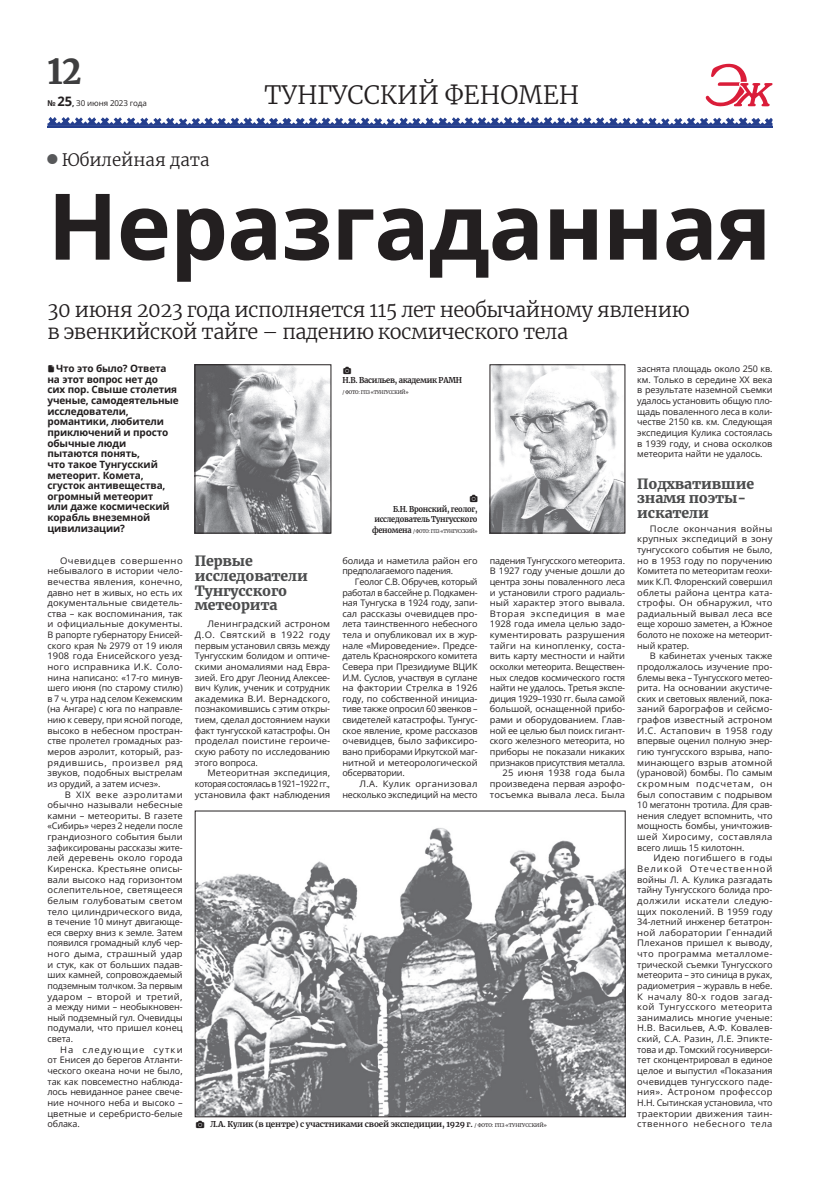
<style>
.page{position:relative;width:820px;height:1191px;background:#fff}
.page>*{position:absolute;margin:0;border:0;box-sizing:border-box;transform-origin:0 0}
.t1{font:700 92px "Open Sans";letter-spacing:-.015em;color:#231f20}
.t2{font:900 34px "Merriweather";color:#3e3e3f;scale:.95 1}
.t3{font:300 25px "Merriweather";color:#231f20}
.t4{font:300 20px/21.3px "Merriweather";letter-spacing:-.02em;color:#231f20}
.t5{font:300 17px "Merriweather";color:#231f20}
.t6{font:900 14px/14.6px "Merriweather";letter-spacing:-.01em;color:#4b4c4d}
.t7{font:700 10px/10.6px "Open Sans";letter-spacing:-.015em;color:#231f20}
.t8{font:9px/10.6px "Open Sans";letter-spacing:-.01em;color:#231f20;text-align:justify;scale:1.05 1}
.t9{font:9px/10.6px "Open Sans";letter-spacing:-.01em;color:#231f20;text-align:justify}
.t10{font:9px/10.6px "Open Sans";letter-spacing:-.035em;color:#231f20}
.t11{font:700 8px "Merriweather";letter-spacing:-.03em;color:#231f20}
.t12{font:700 8px/10.6px "Merriweather";letter-spacing:-.03em;color:#231f20;text-align:right;scale:.92 1}
.t13{font:700 8px "Merriweather";letter-spacing:-.03em;color:#231f20;scale:.94 1}
.t14{font:8px "Open Sans";letter-spacing:-.015em;color:#231f20}
.t15{font:5px "Merriweather";letter-spacing:-.03em;color:#231f20;scale:.92 1}
.t16{font:5px "Merriweather";letter-spacing:-.03em;color:#231f20;scale:.94 1}
.s1{font-weight:700}
.s2{font-weight:700;font-size:13px}
.s3{font-weight:700;font-size:8px}
.s4{font-weight:400;font-size:5px}
</style>
<div class="page">
<svg style="left:47px;top:117px;width:725px;height:9px"></svg>
<hr style="left:47px;top:127px;width:725px;height:1px;background:#253f8e">
<svg style="left:705px;top:64px;width:67px;height:42px"></svg>
<img style="left:197px;top:828px;width:426px;height:287px">
<div style="left:195px;top:811px;width:430px;height:306px;border:1px solid #231f20"></div>
<img style="left:197px;top:366px;width:132px;height:165px">
<div style="left:195px;top:364px;width:136px;height:169px;border:1px solid #231f20"></div>
<img style="left:491px;top:366px;width:131px;height:165px">
<div style="left:489px;top:364px;width:135px;height:169px;border:1px solid #231f20"></div>
<h2 class="t2" style="left:47px;top:48px;width:37px">12</h2>
<p class="t14" style="left:47px;top:98px;width:101px"><span class="s1">№</span> <span class="s2">25</span><span class="s1">,</span> 30 июня 2023 года</p>
<h3 class="t3" style="left:264px;top:77px;width:316px">ТУНГУССКИЙ ФЕНОМЕН</h3>
<h3 class="t5" style="left:62px;top:148px;width:149px">Юбилейная дата</h3>
<h1 class="t1" style="left:47px;top:163px;width:725px">Неразгаданная</h1>
<h3 class="t4" style="left:47px;top:299px;width:643px">30 июня 2023 года исполняется 115 лет необычайному явлению в эвенкийской тайге – падению космического тела</h3>
<p class="t7" style="left:47px;top:363px;width:133px;text-indent:9px">Что это было? Ответа на этот вопрос нет до<br>сих пор. Свыше столетия ученые, самодеятельные исследователи, романтики, любители приключений и просто обычные люди пытаются понять,<br>что такое Тунгусский метеорит. Комета, сгусток антивещества, огромный метеорит<br>или даже космический корабль внеземной цивилизации?</p>
<p class="t8" style="left:47px;top:555px;width:130px;text-indent:13px">Очевидцев совершенно небывалого в истории чело&shy;вечества явления, конечно, давно нет в живых, но есть их документальные свидетель&shy;ства – как воспоминания, так и официальные документы.<br>В рапорте губернатору Енисей&shy;ского края № 2979 от 19 июля 1908 года Енисейского уезд&shy;ного исправника И.К. Соло&shy;нина написано: «17-го минув&shy;шего июня (по старому стилю) в 7 ч. утра над селом Кежемским (на Ангаре) с юга по направле&shy;нию к северу, при ясной погоде, высоко в небесном простран&shy;стве пролетел громадных раз&shy;меров аэролит, который, раз&shy;рядившись, произвел ряд звуков, подобных выстрелам из орудий, а затем исчез».</p>
<p class="t8" style="left:47px;top:788px;width:130px;text-indent:17px">В ХIХ веке аэролитами обычно называли небесные камни – метеориты. В газете «Сибирь» через 2 недели после грандиозного события были зафиксированы рассказы жите&shy;лей деревень около города Киренска. Крестьяне описы&shy;вали высоко над горизонтом ослепительное, светящееся белым голубоватым светом тело цилиндрического вида, в течение 10 минут двигающе&shy;еся сверху вниз к земле. Затем появился громадный клуб чер&shy;ного дыма, страшный удар и стук, как от больших падав&shy;ших камней, сопровождаемый подземным толчком. За первым ударом – второй и третий, а между ними – необыкновен&shy;ный подземный гул. Очевидцы подумали, что пришел конец света.</p>
<p class="t8" style="left:47px;top:1044px;width:130px;text-indent:13px">На следующие сутки от Енисея до берегов Атланти&shy;ческого океана ночи не было, так как повсеместно наблюда&shy;лось невиданное ранее свече&shy;ние ночного неба и высоко – цветные и серебристо-белые облака.</p>
<p class="t9" style="left:637px;top:363px;width:137px">заснята площадь около 250 кв. км. Только в середине ХХ века в результате наземной съемки удалось установить общую пло&shy;щадь поваленного леса в коли&shy;честве 2150 кв. км. Следующая экспедиция Кулика состоялась в 1939 году, и снова осколков метеорита найти не удалось.</p>
<h3 class="t6" style="left:637px;top:476px;width:118px">Подхватившие знамя поэты&shy;искатели</h3>
<p class="t8" style="left:637px;top:523px;width:130px;text-indent:13px">После окончания войны крупных экспедиций в зону тунгусского события не было, но в 1953 году по поручению Комитета по метеоритам геохи&shy;мик К.П. Флоренский совершил облеты района центра ката&shy;строфы. Он обнаружил, что радиальный вывал леса все еще хорошо заметен, а Южное болото не похоже на метеорит&shy;ный кратер.</p>
<p class="t9" style="left:637px;top:650px;width:137px;text-indent:13px">В кабинетах ученых также продолжалось изучение про&shy;блемы века – Тунгусского метео&shy;рита. На основании акустиче&shy;ских и световых явлений, пока&shy;заний барографов и сейсмо&shy;графов известный астроном И.С. Астапович в 1958 году впервые оценил полную энер&shy;гию тунгусского взрыва, напо&shy;минающего взрыв атомной (урановой) бомбы. По самым скромным подсчетам, он был сопоставим с подрывом 10 мегатонн тротила. Для срав&shy;нения следует вспомнить, что мощность бомбы, уничтожив&shy;шей Хиросиму, составляла всего лишь 15 килотонн.</p>
<p class="t8" style="left:637px;top:852px;width:130px;text-indent:16px">Идею погибшего в годы Великой Отечественной войны Л. А. Кулика разгадать тайну Тунгусского болида про&shy;должили искатели следую&shy;щих поколений. В 1959 году 34-летний инженер бетатрон&shy;ной лаборатории Геннадий Плеханов пришел к выводу, что программа металломе&shy;трической съемки Тунгусского метеорита – это синица в руках, радиометрия – журавль в небе.<br>К началу 80-х годов загад&shy;кой Тунгусского метеорита занимались многие ученые:<br>Н.В. Васильев, А.Ф. Ковалев&shy;ский, С.А. Разин, Л.Е. Эпикте&shy;това и др. Томский госуниверси&shy;тет сконцентрировал в единое целое и выпустил «Показания очевидцев тунгусского паде&shy;ния». Астроном профессор Н.Н. Сытинская установила, что траектории движения таин&shy;ственного небесного тела</p>
<p class="t13" style="left:342px;top:375px;width:129px">Н.В. Васильев, академик РАМН</p>
<p class="t16" style="left:342px;top:388px;width:72px">/ ФОТО: ГПЗ «ТУНГУССКИЙ»</p>
<p class="t12" style="left:374px;top:503px;width:114px">Б.Н. Вронский, геолог, исследователь Тунгусского</p>
<p class="t15" style="left:372px;top:528px;width:116px"><span class="s3">феномена</span> / ФОТО: ГПЗ «ТУНГУССКИЙ»</p>
<h3 class="t6" style="left:195px;top:553px;width:114px">Первые исследователи<br>Тунгусского метеорита</h3>
<p class="t8" style="left:195px;top:618px;width:130px;text-indent:13px">Ленинградский астроном Д.О. Святский в 1922 году первым установил связь между Тунгусским болидом и оптиче&shy;скими аномалиями над Евра&shy;зией. Его друг Леонид Алексее&shy;вич Кулик, ученик и сотрудник академика В.И. Вернадского, познакомившись с этим откры&shy;тием, сделал достоянием науки факт тунгусской катастрофы. Он проделал поистине героиче&shy;скую работу по исследованию этого вопроса.</p>
<p class="t9" style="left:195px;top:767px;width:137px;text-indent:13px">Метеоритная экспедиция, которая состоялась в 1921–1922 гг., установила факт наблюдения</p>
<p class="t10" style="left:342px;top:555px;width:137px">болида и наметила район его предполагаемого падения.</p>
<p class="t9" style="left:342px;top:576px;width:137px;text-indent:13px">Геолог С.В. Обручев, который работал в бассейне р. Подкамен&shy;ная Тунгуска в 1924 году, запи&shy;сал рассказы очевидцев про&shy;лета таинственного небесного тела и опубликовал их в жур&shy;нале «Мироведение». Предсе&shy;датель Красноярского комитета Севера при Президиуме ВЦИК И.М. Суслов, участвуя в суглане на фактории Стрелка в 1926 году, по собственной инициа&shy;тиве также опросил 60 эвенков – свидетелей катастрофы. Тунгус&shy;ское явление, кроме рассказов очевидцев, было зафиксиро&shy;вано приборами Иркутской маг&shy;нитной и метеорологической обсерватории.</p>
<p class="t8" style="left:342px;top:778px;width:130px;text-align:right">Л.А. Кулик организовал несколько экспедиций на место</p>
<p class="t9" style="left:489px;top:555px;width:137px;text-align:right">падения Тунгусского метеорита.<br>В 1927 году ученые дошли до центра зоны поваленного леса и установили строго радиаль&shy;ный характер этого вывала.<br>Вторая экспедиция в мае<br>1928 года имела целью задо&shy;кументировать разрушения тайги на кинопленку, соста&shy;вить карту местности и найти осколки метеорита. Веществен&shy;ных следов космического гостя найти не удалось. Третья экспе&shy;диция 1929–1930 гг. была самой большой, оснащенной прибо&shy;рами и оборудованием. Глав&shy;ной ее целью был поиск гигант&shy;ского железного метеорита, но приборы не показали никаких признаков присутствия металла.<br>25 июня 1938 года была произведена первая аэрофо&shy;тосъемка вывала леса. Была</p>
<p class="t11" style="left:210px;top:1119px;width:338px">Л.А. Кулик (в центре) с участниками своей экспедиции, 1929 г. <span class="s4">/ ФОТО: ГПЗ «ТУНГУССКИЙ»</span></p>
</div>
